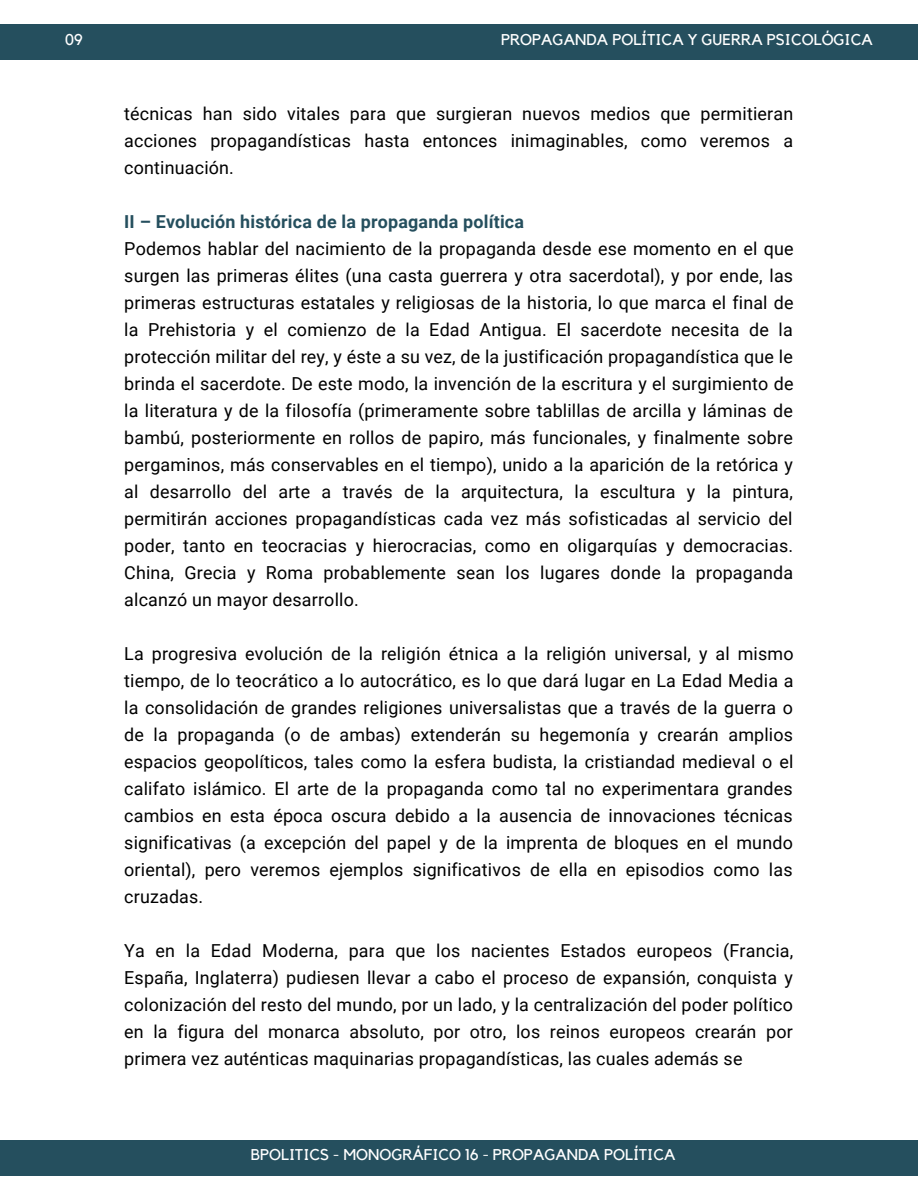
<style>
.page{position:relative;width:918px;height:1188px;background:#fff}
.page>*{position:absolute;margin:0;border:0;box-sizing:border-box;transform-origin:0 0}
.t1{font:17.85px/27px "Roboto";letter-spacing:.01em;color:#000;text-align:justify}
.t2{font:700 17.85px "Roboto";letter-spacing:.01em;color:#254f5e}
.t3{font:15.6px "Kollektif";color:#fff}
</style>
<div class="page">
<div style="left:0;top:24px;width:918px;height:35px;background:#254f5e"></div>
<div style="left:0;top:1140px;width:918px;height:35px;background:#254f5e"></div>
<p class="t3" style="left:65px;top:33px;width:19px">09</p>
<p class="t3" style="left:501px;top:32px;width:373px">PROPAGANDA POLÍTICA Y GUERRA PSICOLÓGICA</p>
<p class="t1" style="left:124px;top:101px;width:670px">técnicas han sido vitales para que surgieran nuevos medios que permitieran acciones propagandísticas hasta entonces inimaginables, como veremos a continuación.</p>
<p class="t2" style="left:124px;top:212px;width:401px">II – Evolución histórica de la propaganda política</p>
<p class="t1" style="left:124px;top:236px;width:671px">Podemos hablar del nacimiento de la propaganda desde ese momento en el que surgen las primeras élites (una casta guerrera y otra sacerdotal), y por ende, las primeras estructuras estatales y religiosas de la historia, lo que marca el final de la Prehistoria y el comienzo de la Edad Antigua. El sacerdote necesita de la protección militar del rey, y éste a su vez, de la justificación propagandística que le brinda el sacerdote. De este modo, la invención de la escritura y el surgimiento de la literatura y de la filosofía (primeramente sobre tablillas de arcilla y láminas de bambú, posteriormente en rollos de papiro, más funcionales, y finalmente sobre pergaminos, más conservables en el tiempo), unido a la aparición de la retórica y al desarrollo del arte a través de la arquitectura, la escultura y la pintura, permitirán acciones propagandísticas cada vez más sofisticadas al servicio del poder, tanto en teocracias y hierocracias, como en oligarquías y democracias.<br>China, Grecia y Roma probablemente sean los lugares donde la propaganda alcanzó un mayor desarrollo.</p>
<p class="t1" style="left:124px;top:641px;width:671px">La progresiva evolución de la religión étnica a la religión universal, y al mismo tiempo, de lo teocrático a lo autocrático, es lo que dará lugar en La Edad Media a la consolidación de grandes religiones universalistas que a través de la guerra o de la propaganda (o de ambas) extenderán su hegemonía y crearán amplios espacios geopolíticos, tales como la esfera budista, la cristiandad medieval o el califato islámico. El arte de la propaganda como tal no experimentara grandes cambios en esta época oscura debido a la ausencia de innovaciones técnicas significativas (a excepción del papel y de la imprenta de bloques en el mundo oriental), pero veremos ejemplos significativos de ella en episodios como las cruzadas.</p>
<p class="t1" style="left:124px;top:938px;width:671px">Ya en la Edad Moderna, para que los nacientes Estados europeos (Francia, España, Inglaterra) pudiesen llevar a cabo el proceso de expansión, conquista y colonización del resto del mundo, por un lado, y la centralización del poder político en la figura del monarca absoluto, por otro, los reinos europeos crearán por primera vez auténticas maquinarias propagandísticas, las cuales además se</p>
<p class="t3" style="left:251px;top:1148px;width:426px">BPOLITICS - MONOGRÁFICO 16 - PROPAGANDA POLÍTICA</p>
</div>
